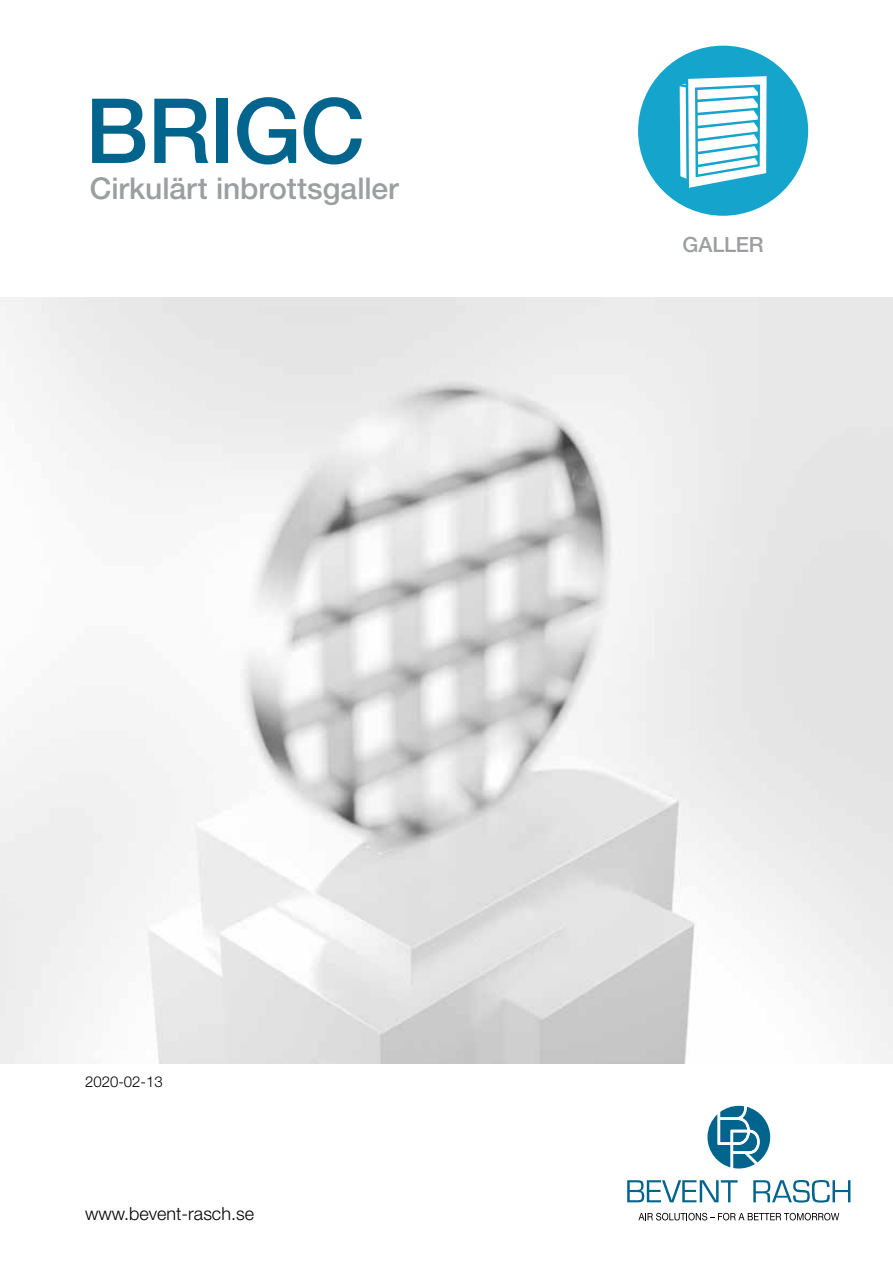
<style>
.page{position:relative;width:893px;height:1263px;background:#fff}
.page>*{position:absolute;margin:0;border:0;box-sizing:border-box;transform-origin:0 0}
.t1{font:500 90px "Helvetica Neue LT Std";letter-spacing:-.015em;color:#00648d}
.t2{font:500 30px "Helvetica Neue LT Std";color:#9c9e9f}
.t3{font:500 21px "Helvetica Neue LT Std";letter-spacing:-.01em;color:#9c9e9f}
.t4{font:300 18px "Helvetica Neue LT Std";color:#000}
.t5{font:300 15px "Helvetica Neue LT Std";color:#000}
</style>
<div class="page">
<div style="left:638px;top:46px;width:170px;height:170px;background:#15a4cc;border-radius:50%"></div>
<svg style="left:680px;top:76px;width:87px;height:112px"></svg>
<svg style="left:707px;top:1106px;width:63px;height:62px"></svg>
<svg style="left:627px;top:1180px;width:111px;height:22px"></svg>
<svg style="left:753px;top:1180px;width:97px;height:22px"></svg>
<svg style="left:638px;top:1213px;width:201px;height:7px"></svg>
<img style="left:0;top:298px;width:893px;height:765px">
<h1 class="t1" style="left:85px;top:77px;width:281px">BRIGC</h1>
<p class="t2" style="left:90px;top:170px;width:310px">Cirkulärt inbrottsgaller</p>
<p class="t3" style="left:683px;top:232px;width:82px">GALLER</p>
<p class="t5" style="left:85px;top:1072px;width:79px">2020-02-13</p>
<p class="t4" style="left:85px;top:1203px;width:170px">www.bevent-rasch.se</p>
</div>
